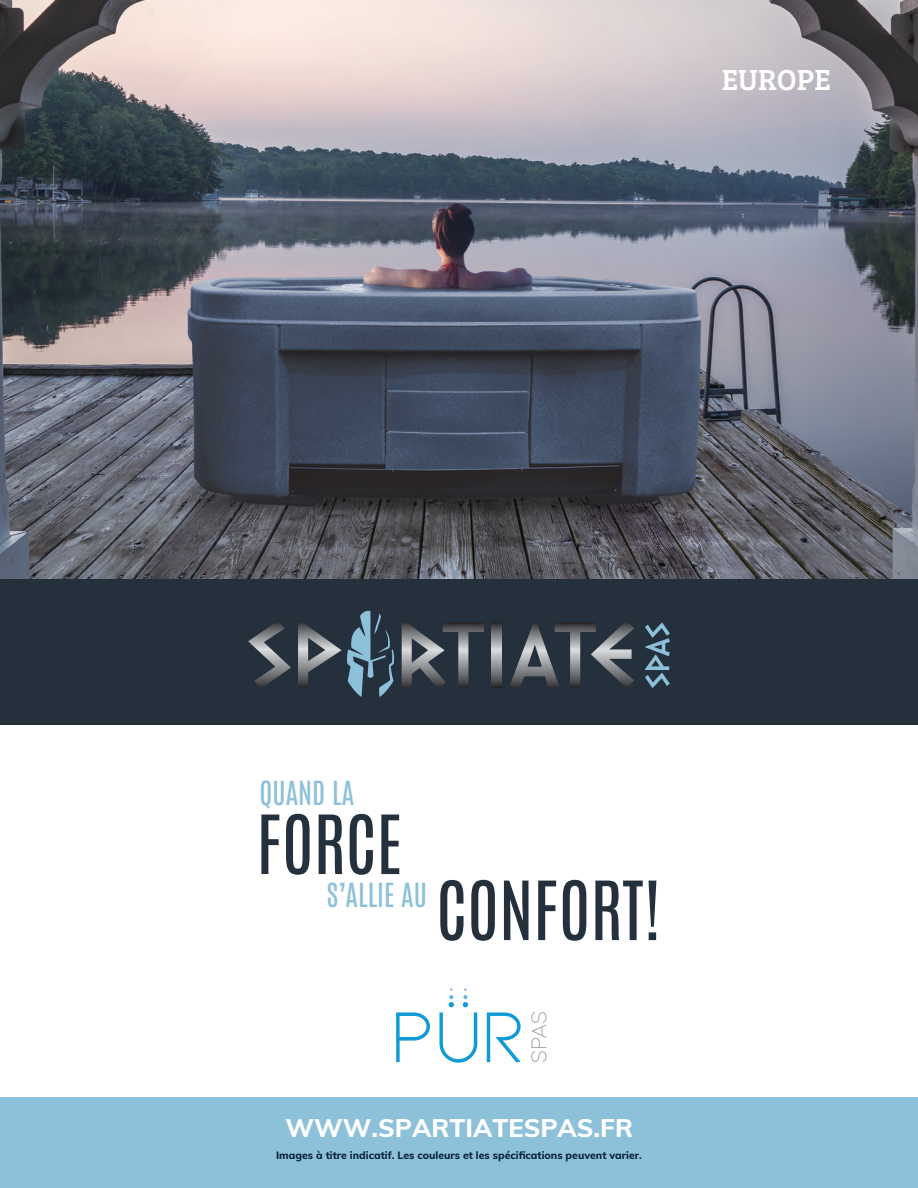
<style>
.page{position:relative;width:918px;height:1188px;background:#fff}
.page>*{position:absolute;margin:0;border:0;box-sizing:border-box;transform-origin:0 0}
.t1{font:69.3px "Antonio";color:#25303d}
.t2{font:30px "Bree Serif";color:#fff}
.t3{font:28.2px "Antonio";color:#8dc0d9}
.t4{font:800 25.5px "Muli";color:#fff}
.t5{font:800 10.5px "Muli";color:#082437}
</style>
<div class="page">
<div style="left:0;top:1097px;width:918px;height:91px;background:#8dc0d9"></div>
<img style="left:1px;top:0;width:917px;height:579px">
<div style="left:0;top:579px;width:918px;height:146px;background:#25303d"></div>
<svg style="left:396px;top:1012px;width:34px;height:50px"></svg>
<svg style="left:439px;top:988px;width:38px;height:75px"></svg>
<svg style="left:487px;top:1012px;width:34px;height:50px"></svg>
<svg style="left:531px;top:1012px;width:16px;height:50px"></svg>
<svg style="left:645px;top:622px;width:25px;height:66px"></svg>
<svg style="left:248px;top:621px;width:43px;height:68px"></svg>
<svg style="left:298px;top:611px;width:96px;height:86px"></svg>
<svg style="left:402px;top:621px;width:82px;height:68px"></svg>
<svg style="left:491px;top:622px;width:11px;height:65px"></svg>
<svg style="left:510px;top:621px;width:124px;height:68px"></svg>
<h2 class="t2" style="left:722px;top:58px;width:111px">EUROPE</h2>
<h3 class="t3" style="left:260px;top:773px;width:96px">QUAND LA</h3>
<h1 class="t1" style="left:257px;top:795px;width:147px">FORCE</h1>
<h3 class="t3" style="left:327px;top:875px;width:102px">S’ALLIE AU</h3>
<h1 class="t1" style="left:436px;top:861px;width:227px">CONFORT!</h1>
<h3 class="t4" style="left:286px;top:1109px;width:349px">WWW.SPARTIATESPAS.FR</h3>
<p class="t5" style="left:276px;top:1148px;width:367px">Images à titre indicatif. Les couleurs et les spécifications peuvent varier.</p>
</div>
